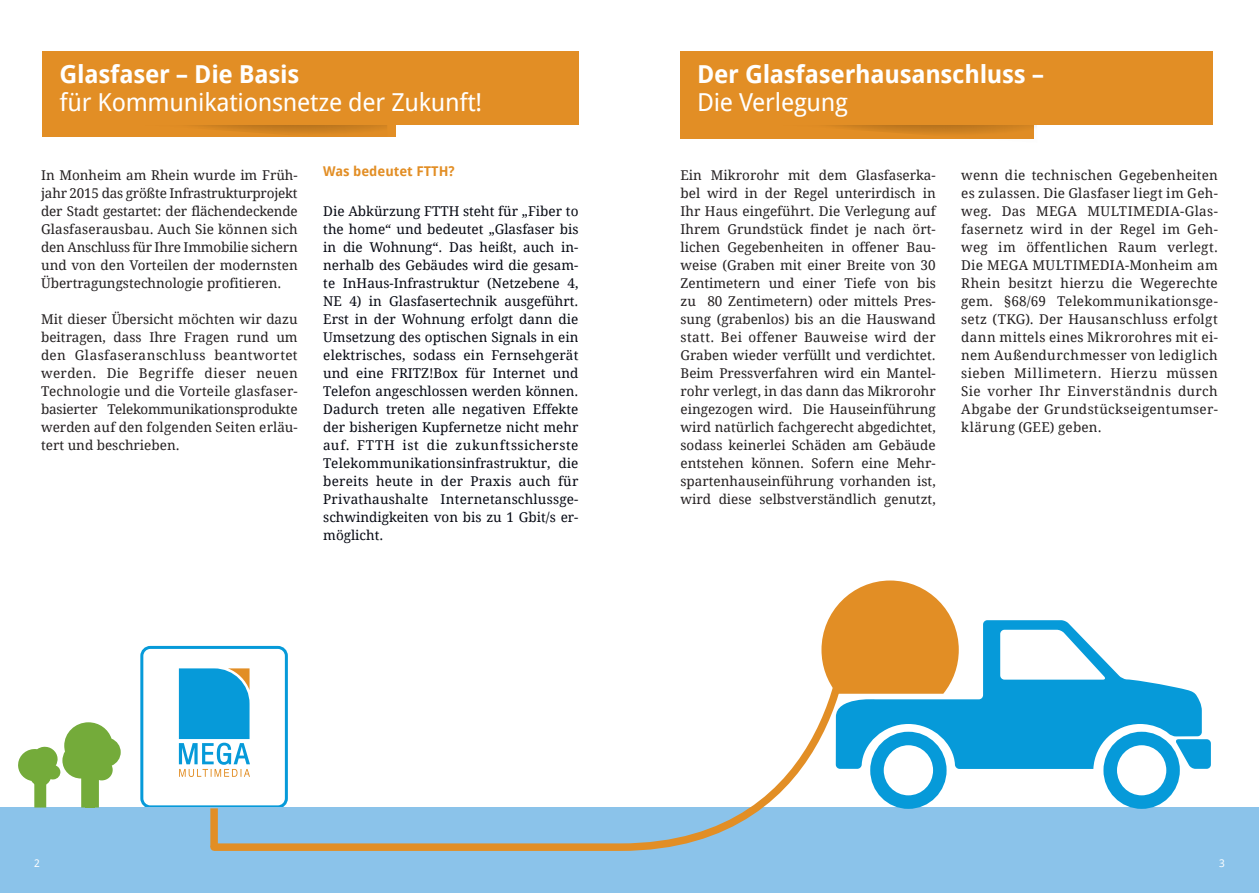
<style>
.page{position:relative;width:1259px;height:893px;background:#fff}
.page>*{position:absolute;margin:0;border:0;box-sizing:border-box;transform-origin:0 0}
.t1{font:24.75px "Droid Sans";letter-spacing:-.01em;color:#fff}
.t2{font:700 24.75px "Droid Sans";letter-spacing:-.01em;color:#fff}
.t3{font:13.5px/18px "Droid Serif";color:#231f20;text-align:justify}
.t4{font:13.5px/18px "Droid Serif";color:#050812;text-align:justify}
.t5{font:700 13.5px "Droid Sans";color:#e28e25}
.t6{font:10.5px "Droid Sans";color:#fff}
</style>
<div class="page">
<div style="left:140px;top:646px;width:148px;height:162px;border:3px solid #069ad9;border-radius:9px"></div>
<svg style="left:43px;top:100px;width:353px;height:46px;background:#da8923"></svg>
<div style="left:43px;top:51px;width:536px;height:73px;background:#e28e25"></div>
<div style="left:30px;top:137px;width:375px;height:47px;background:#fff"></div>
<div style="left:0;top:808px;width:629px;height:85px;background:#8bc3ea"></div>
<div style="left:629px;top:808px;width:630px;height:85px;background:#8bc3ea"></div>
<svg style="left:179px;top:668px;width:28px;height:109px"></svg>
<svg style="left:207px;top:645px;width:648px;height:206px"></svg>
<svg style="left:820px;top:580px;width:132px;height:116px"></svg>
<svg style="left:836px;top:620px;width:365px;height:149px"></svg>
<svg style="left:863px;top:725px;width:348px;height:84px"></svg>
<div style="left:81px;top:766px;width:6px;height:41px;background:#74ab3a"></div>
<div style="left:93px;top:766px;width:6px;height:41px;background:#74ab3a"></div>
<div style="left:34px;top:780px;width:6px;height:27px;background:#74ab3a"></div>
<div style="left:40px;top:780px;width:6px;height:27px;background:#74ab3a"></div>
<svg style="left:18px;top:722px;width:103px;height:64px"></svg>
<div style="left:85px;top:772px;width:9px;height:35px;background:#74ab3a"></div>
<div style="left:680px;top:100px;width:354px;height:38px;background:#e28e25"></div>
<img style="left:711px;top:124px;width:326px;height:15px">
<div style="left:680px;top:51px;width:533px;height:73px;background:#e28e25"></div>
<p class="t2" style="left:60px;top:56px;width:241px">Glasfaser – Die Basis</p>
<p class="t1" style="left:60px;top:85px;width:424px">für Kommunikationsnetze der Zukunft!</p>
<p class="t3" style="left:41px;top:166px;width:258px">In Monheim am Rhein wurde im Früh&shy;jahr 2015 das größte Infrastrukturprojekt der Stadt gestartet: der flächendeckende Glasfaserausbau. Auch Sie können sich den Anschluss für Ihre Immobilie sichern und von den Vorteilen der modernsten Übertragungstechnologie profitieren.</p>
<p class="t3" style="left:41px;top:310px;width:258px">Mit dieser Übersicht möchten wir dazu beitragen, dass Ihre Fragen rund um den Glasfaseranschluss beantwortet werden. Die Begriffe dieser neuen Technologie und die Vorteile glasfaser&shy;basierter Telekommunikationsprodukte werden auf den folgenden Seiten erläu&shy;tert und beschrieben.</p>
<p class="t5" style="left:323px;top:162px;width:133px">Was bedeutet FTTH?</p>
<p class="t4" style="left:323px;top:202px;width:257px">Die Abkürzung FTTH steht für „Fiber to the home“ und bedeutet „Glasfaser bis in die Wohnung“. Das heißt, auch in&shy;nerhalb des Gebäudes wird die gesam&shy;te InHaus-Infrastruktur (Netzebene 4, NE 4) in Glasfasertechnik ausgeführt.<br>Erst in der Wohnung erfolgt dann die Umsetzung des optischen Signals in ein elektrisches, sodass ein Fernsehgerät und eine FRITZ!Box für Internet und Telefon angeschlossen werden können.<br>Dadurch treten alle negativen Effekte der bisherigen Kupfernetze nicht mehr auf. FTTH ist die zukunftssicherste Telekommunikationsinfrastruktur, die bereits heute in der Praxis auch für Privathaushalte Internetanschlussge&shy;schwindigkeiten von bis zu 1 Gbit/s er&shy;möglicht.</p>
<p class="t2" style="left:697px;top:56px;width:348px">Der Glasfaserhausanschluss –</p>
<p class="t1" style="left:697px;top:85px;width:152px">Die Verlegung</p>
<p class="t3" style="left:680px;top:166px;width:257px">Ein Mikrorohr mit dem Glasfaserka&shy;bel wird in der Regel unterirdisch in Ihr Haus eingeführt. Die Verlegung auf Ihrem Grundstück findet je nach ört&shy;lichen Gegebenheiten in offener Bau&shy;weise (Graben mit einer Breite von 30<br>Zentimetern und einer Tiefe von bis zu 80 Zentimetern) oder mittels Pres&shy;sung (grabenlos) bis an die Hauswand statt. Bei offener Bauweise wird der Graben wieder verfüllt und verdichtet.<br>Beim Pressverfahren wird ein Mantel&shy;rohr verlegt, in das dann das Mikrorohr eingezogen wird. Die Hauseinführung wird natürlich fachgerecht abgedichtet, sodass keinerlei Schäden am Gebäude entstehen können. Sofern eine Mehr&shy;spartenhauseinführung vorhanden ist, wird diese selbstverständlich genutzt,</p>
<p class="t3" style="left:961px;top:166px;width:258px">wenn die technischen Gegebenheiten es zulassen. Die Glasfaser liegt im Geh&shy;weg. Das MEGA MULTIMEDIA-Glas&shy;fasernetz wird in der Regel im Geh&shy;weg im öffentlichen Raum verlegt.<br>Die MEGA MULTIMEDIA-Monheim am Rhein besitzt hierzu die Wegerechte gem. §68/69 Telekommunikationsge&shy;setz (TKG). Der Hausanschluss erfolgt dann mittels eines Mikrorohres mit ei&shy;nem Außendurchmesser von lediglich sieben Millimetern. Hierzu müssen Sie vorher Ihr Einverständnis durch Abgabe der Grundstückseigentumser&shy;klärung (GEE) geben.</p>
<p class="t6" style="left:34px;top:856px;width:7px">2</p>
<p class="t6" style="left:1219px;top:856px;width:7px">3</p>
</div>
